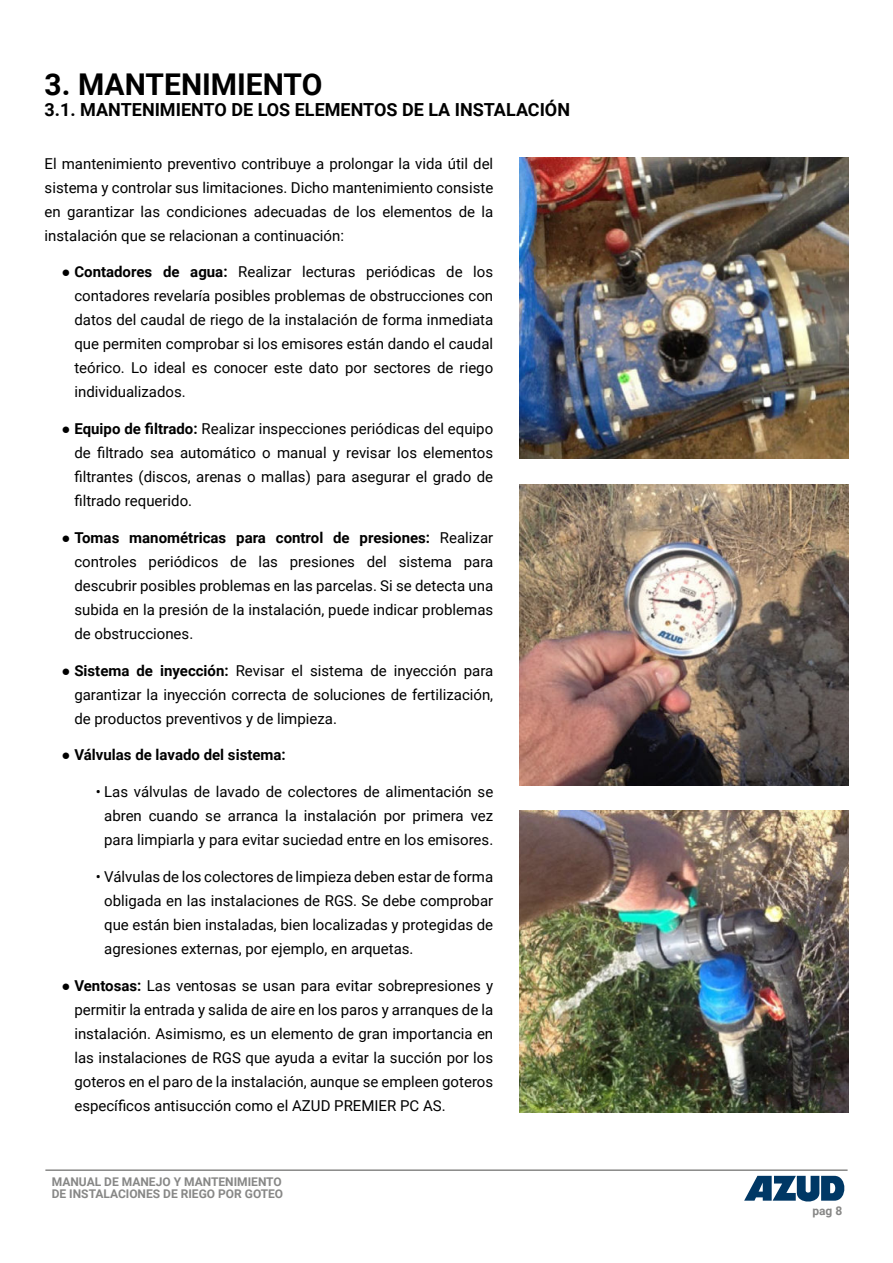
<style>
.page{position:relative;width:893px;height:1263px;background:#fff}
.page>*{position:absolute;margin:0;border:0;box-sizing:border-box;transform-origin:0 0}
.t1{font:700 30px "Roboto";color:#000}
.t2{font:700 18px "Roboto";color:#000}
.t3{font:15px/24px "Roboto";color:#000;text-align:justify}
.t4{font:700 15px "Roboto";color:#000}
.t5{font:700 12px/12px "Roboto";color:#878786}
.s1{font-family:"Arial"}
.s2{font-weight:700}
.s3{font-family:"Arial";font-weight:400}
</style>
<div class="page">
<svg style="left:744px;top:1176px;width:101px;height:26px"></svg>
<hr style="left:45px;top:1169px;width:803px;height:2px;background:#878786">
<img style="left:520px;top:157px;width:328px;height:301px">
<img style="left:520px;top:484px;width:328px;height:301px">
<img style="left:520px;top:811px;width:328px;height:301px">
<h1 class="t1" style="left:45px;top:71px;width:279px">3. MANTENIMIENTO</h1>
<p class="t2" style="left:45px;top:102px;width:527px">3.1. MANTENIMIENTO DE LOS ELEMENTOS DE LA INSTALACIÓN</p>
<p class="t3" style="left:45px;top:152px;width:450px">El mantenimiento preventivo contribuye a prolongar la vida útil del sistema y controlar sus limitaciones. Dicho mantenimiento consiste en garantizar las condiciones adecuadas de los elementos de la instalación que se relacionan a continuación:</p>
<p class="t3" style="left:74px;top:261px;width:420px;text-indent:-13px"><span class="s1">●</span> <span class="s2">Contadores de agua:</span> Realizar lecturas periódicas de los contadores revelaría posibles problemas de obstrucciones con datos del caudal de riego de la instalación de forma inmediata que permiten comprobar si los emisores están dando el caudal teórico. Lo ideal es conocer este dato por sectores de riego individualizados.</p>
<p class="t3" style="left:74px;top:418px;width:420px;text-indent:-13px"><span class="s1">●</span> <span class="s2">Equipo de filtrado:</span> Realizar inspecciones periódicas del equipo de filtrado sea automático o manual y revisar los elementos filtrantes (discos, arenas o mallas) para asegurar el grado de filtrado requerido.</p>
<p class="t3" style="left:74px;top:527px;width:420px;text-indent:-13px"><span class="s1">●</span> <span class="s2">Tomas manométricas para control de presiones:</span> Realizar controles periódicos de las presiones del sistema para descubrir posibles problemas en las parcelas. Si se detecta una subida en la presión de la instalación, puede indicar problemas de obstrucciones.</p>
<p class="t3" style="left:74px;top:659px;width:420px;text-indent:-13px"><span class="s1">●</span> <span class="s2">Sistema de inyección:</span> Revisar el sistema de inyección para garantizar la inyección correcta de soluciones de fertilización, de productos preventivos y de limpieza.</p>
<p class="t4" style="left:62px;top:748px;width:226px"><span class="s3">●</span> Válvulas de lavado del sistema:</p>
<p class="t3" style="left:96px;top:781px;width:399px;text-align:center">• Las válvulas de lavado de colectores de alimentación se abren cuando se arranca la instalación por primera vez para limpiarla y para evitar suciedad entre en los emisores.</p>
<p class="t3" style="left:104px;top:866px;width:391px;text-indent:-9px">• Válvulas de los colectores de limpieza deben estar de forma obligada en las instalaciones de RGS. Se debe comprobar que están bien instaladas, bien localizadas y protegidas de agresiones externas, por ejemplo, en arquetas.</p>
<p class="t3" style="left:74px;top:974px;width:420px;text-indent:-13px"><span class="s1">●</span> <span class="s2">Ventosas:</span> Las ventosas se usan para evitar sobrepresiones y permitir la entrada y salida de aire en los paros y arranques de la instalación. Asimismo, es un elemento de gran importancia en las instalaciones de RGS que ayuda a evitar la succión por los goteros en el paro de la instalación, aunque se empleen goteros específicos antisucción como el AZUD PREMIER PC AS.</p>
<p class="t5" style="left:52px;top:1176px;width:233px">MANUAL DE MANEJO Y MANTENIMIENTO<br>DE INSTALACIONES DE RIEGO POR GOTEO</p>
<p class="t5" style="left:812px;top:1205px;width:31px">pag 8</p>
</div>
